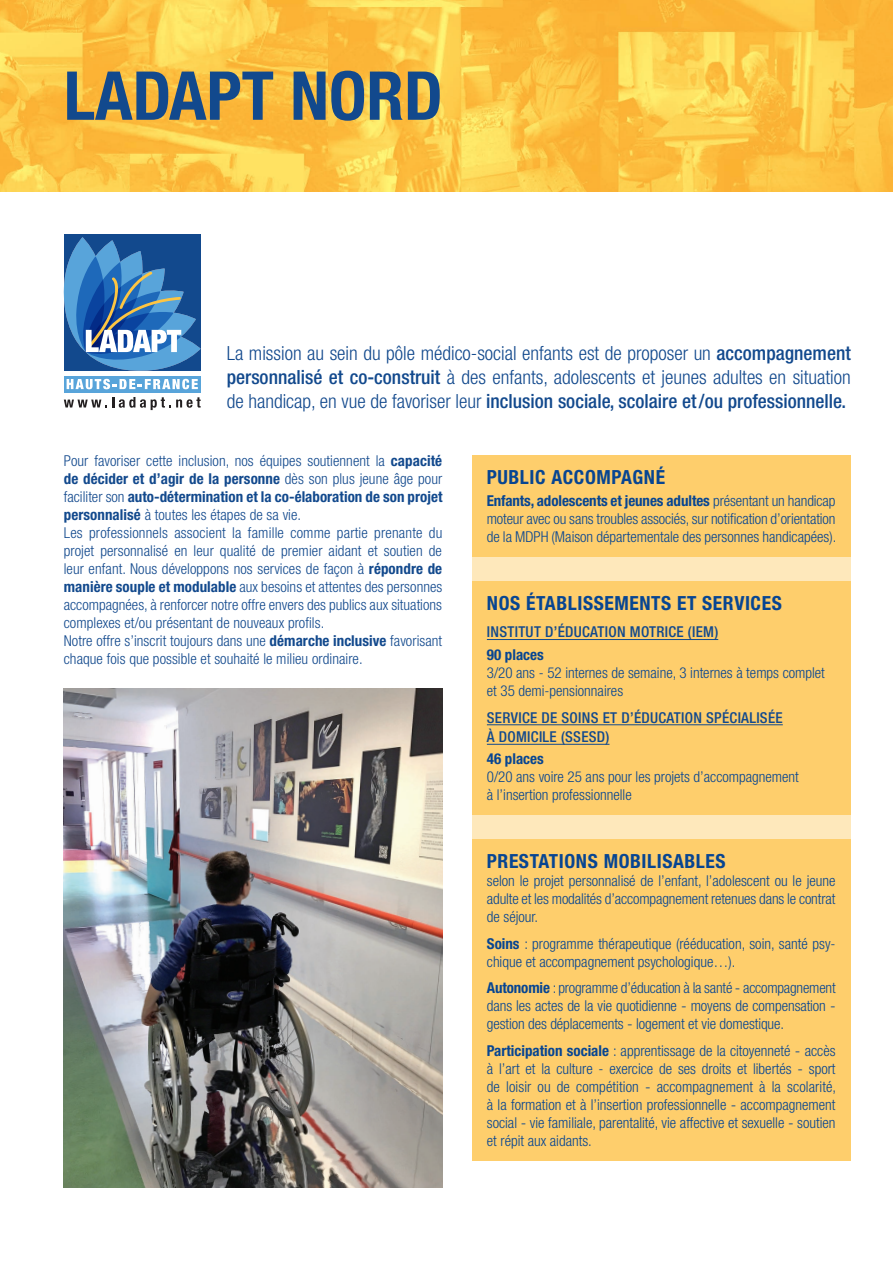
<style>
.page{position:relative;width:893px;height:1263px;background:#fff}
.page>*{position:absolute;margin:0;border:0;box-sizing:border-box;transform-origin:0 0}
.t1{font:700 condensed 67.5px "Helvetica Neue LT Std";color:#12498d}
.Chapeau{font:300 condensed 19.5px/24px "Helvetica Neue LT Std";color:#12498d;text-align:justify}
.t2{font:700 condensed 19.5px "Helvetica Neue LT Std";letter-spacing:.03em;color:#074592}
.t3{font:300 condensed 15px/18px "Helvetica Neue LT Std";color:#074592;text-align:justify}
.t4{font:300 condensed 15px/18px "Helvetica Neue LT Std";letter-spacing:.005em;color:#12498d;text-align:justify}
.t5{font:500 condensed 15px/19.5px "Helvetica Neue LT Std";letter-spacing:.02em;color:#12498d}
.t6{font:700 condensed 15px "Helvetica Neue LT Std";color:#074592}
.s1{font-weight:500}
.s2{font-weight:700}
.s3{font-stretch:normal}
</style>
<div class="page">
<div style="left:472px;top:455px;width:378px;height:668px;background:#fee8bb"></div>
<img style="left:0;top:0;width:893px;height:191px">
<div style="left:64px;top:234px;width:137px;height:137px;background:#12498d"></div>
<svg style="left:64px;top:397px;width:137px;height:13px"></svg>
<div style="left:64px;top:376px;width:137px;height:16px;background:linear-gradient(to right,#58a4da,#58a4da)"></div>
<svg style="left:64px;top:237px;width:137px;height:152px"></svg>
<img style="left:64px;top:688px;width:378px;height:499px">
<div style="left:472px;top:455px;width:379px;height:102px;background:#fece6c"></div>
<div style="left:472px;top:840px;width:378px;height:321px;background:#fece6c"></div>
<div style="left:472px;top:581px;width:378px;height:234px;background:#fece6c"></div>
<hr style="left:487px;top:639px;width:231px;height:1px;background:#12498d">
<hr style="left:487px;top:724px;width:296px;height:1px;background:#12498d">
<hr style="left:487px;top:744px;width:122px;height:1px;background:#12498d">
<p class="t1" style="left:64px;top:55px;width:380px">LADAPT NORD</p>
<p class="Chapeau" style="left:227px;top:341px;width:625px">La mission au sein du pôle médico-social enfants est de proposer un <span class="s1">accompagnement personnalisé et co-construit</span> à des enfants, adolescents et jeunes adultes en situation de handicap, en vue de favoriser leur <span class="s1">inclusion sociale, scolaire et/ou professionnelle.</span></p>
<p class="t4" style="left:64px;top:451px;width:380px">Pour favoriser cette inclusion, nos équipes soutiennent la <span class="s2">capacité de décider et d’agir de la personne</span> dès son plus jeune âge pour faciliter son <span class="s2">auto-détermination et la co-élaboration de son projet personnalisé</span> à toutes les étapes de sa vie.</p>
<p class="t4" style="left:64px;top:523px;width:380px">Les professionnels associent la famille comme partie prenante du projet personnalisé en leur qualité de premier aidant et soutien de leur enfant. Nous développons nos services de façon à <span class="s2">répondre de manière souple et modulable</span> aux besoins et attentes des personnes accompagnées, à renforcer notre offre envers des publics aux situations complexes et/ou présentant de nouveaux profils.</p>
<p class="t4" style="left:64px;top:631px;width:380px">Notre offre s’inscrit toujours dans une <span class="s2">démarche inclusive</span> favorisant chaque fois que possible et souhaité le milieu ordinaire.</p>
<p class="t2" style="left:487px;top:465px;width:180px">PUBLIC ACCOMPAGNÉ</p>
<p class="t3" style="left:487px;top:492px;width:351px"><span class="s2">Enfants, adolescents et jeunes adultes</span> présentant un handicap moteur avec ou sans troubles associés, sur notification d’orientation de la MDPH (Maison départementale des personnes handicapées).</p>
<p class="t2" style="left:487px;top:591px;width:296px">NOS ÉTABLISSEMENTS ET SERVICES</p>
<p class="t5" style="left:487px;top:622px;width:233px">INSTITUT D’ÉDUCATION MOTRICE (IEM)</p>
<p class="t6" style="left:487px;top:645px;width:58px">90 places</p>
<p class="t3" style="left:487px;top:663px;width:340px">3/20 ans - 52 internes de semaine, 3 internes à temps complet</p>
<p class="t3" style="left:487px;top:681px;width:138px">et 35 demi-pensionnaires</p>
<p class="t5" style="left:487px;top:707px;width:297px">SERVICE DE SOINS ET D’ÉDUCATION SPÉCIALISÉE<br>À DOMICILE (SSESD)</p>
<p class="t6" style="left:487px;top:750px;width:58px">46 places</p>
<p class="t3" style="left:487px;top:768px;width:313px">0/20 ans voire 25 ans pour les projets d’accompagnement</p>
<p class="t3" style="left:487px;top:786px;width:146px">à l’insertion professionnelle</p>
<p class="t2" style="left:487px;top:850px;width:240px">PRESTATIONS MOBILISABLES</p>
<p class="t3" style="left:487px;top:872px;width:350px">selon le projet personnalisé de l’enfant, l’adolescent ou le jeune adulte et les modalités d’accompagnement retenues dans le contrat de séjour.</p>
<p class="t3" style="left:487px;top:934px;width:350px"><span class="s2">Soins</span> : programme thérapeutique (rééducation, soin, santé psy&shy;chique et accompagnement psychologique…).</p>
<p class="t3" style="left:487px;top:979px;width:350px"><span class="s2">Autonomie</span> : programme d’éducation à la santé <span class="s3">-</span> accompagnement dans les actes de la vie quotidienne <span class="s3">-</span> moyens de compensation <span class="s3">- </span>gestion des déplacements <span class="s3">-</span> logement et vie domestique.</p>
<p class="t3" style="left:487px;top:1041px;width:351px"><span class="s2">Participation sociale</span> : apprentissage de la citoyenneté <span class="s3">-</span> accès à l’art et la culture - exercice de ses droits et libertés <span class="s3">-</span> sport de loisir ou de compétition <span class="s3">-</span> accompagnement à la scolarité, à la formation et à l’insertion professionnelle <span class="s3">-</span> accompagnement social <span class="s3">-</span> vie familiale, parentalité, vie affective et sexuelle <span class="s3">-</span> soutien et répit aux aidants.</p>
</div>
